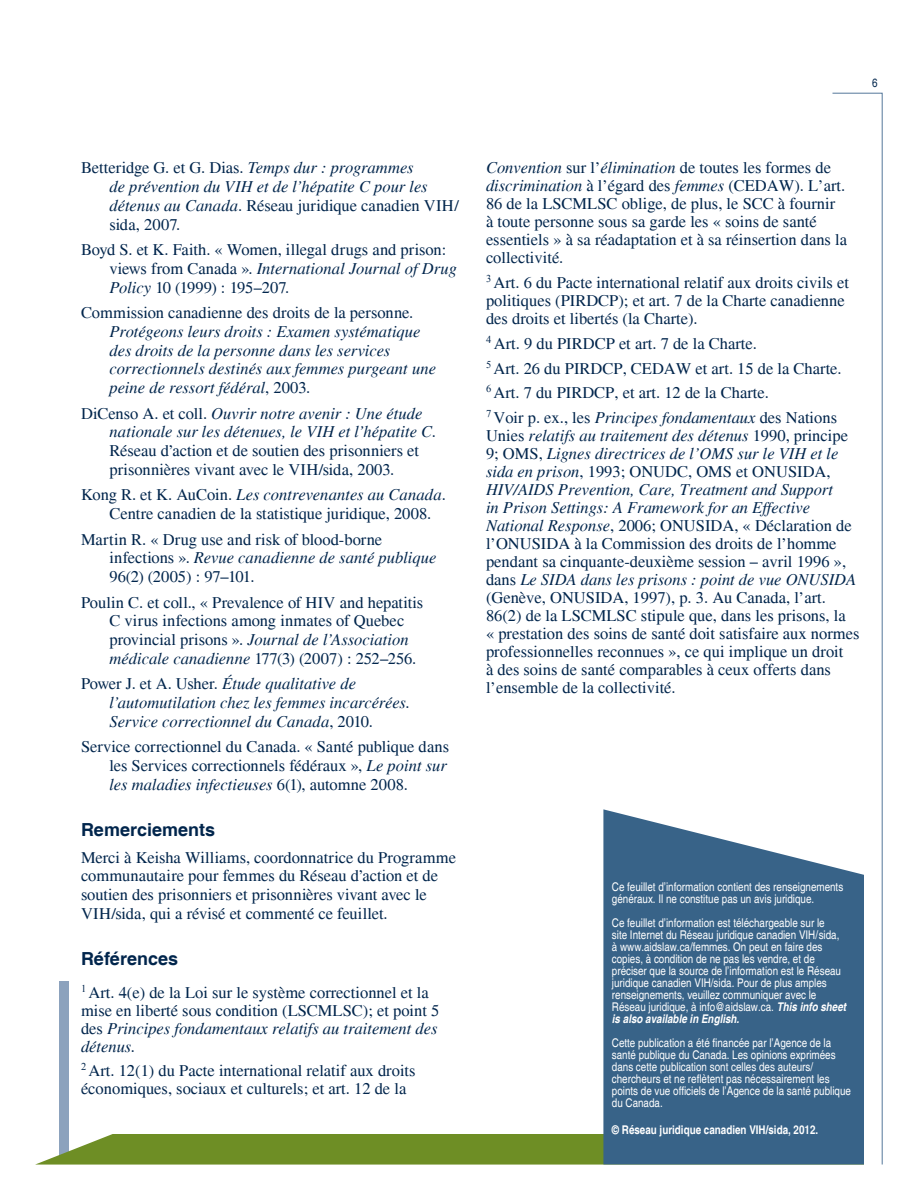
<style>
.page{position:relative;width:918px;height:1188px;background:#fff}
.page>*{position:absolute;margin:0;border:0;box-sizing:border-box;transform-origin:0 0}
.Heading_2{font:700 18px "Helvetica";color:#00254c}
.Footnote_Text{font:16.5px/18px "Times";color:#00254c}
.Bibliog{font:16.5px/18.8px "Times";letter-spacing:-.005em;color:#00254c}
.Bibliog-2{font:italic 16.5px/18.8px "Times";color:#00254c}
.texte{font:16.5px/18.8px "Times";letter-spacing:-.005em;color:#00254c}
.t1{font:condensed 12px/12px "Helvetica";color:#fff}
.t2{font:700 condensed 12px "Helvetica";color:#fff}
.t3{font:condensed 12px "Helvetica";color:#00254c}
.s1{font-style:normal}
.s2{font-style:italic}
.s3{font-weight:700;font-style:italic}
</style>
<div class="page">
<div style="left:59px;top:981px;width:10px;height:182px;background:#8ca2bd"></div>
<svg style="left:832px;top:93px;width:51px;height:1072px"></svg>
<svg style="left:35px;top:1134px;width:829px;height:31px;background:#789637"></svg>
<svg style="left:603px;top:809px;width:261px;height:355px;background:#4a7193"></svg>
<p class="t3" style="left:872px;top:75px;width:7px">6</p>
<p class="Bibliog-2" style="left:110px;top:159px;width:351px;text-indent:-28px"><span class="s1">Betteridge G. et G. Dias.</span> Temps dur : programmes<br>de prévention du VIH et de l’hépatite C pour les détenus au Canada<span class="s1">. Réseau juridique canadien VIH/ sida, 2007.</span></p>
<p class="Bibliog" style="left:110px;top:240px;width:349px;text-indent:-28px">Boyd S. et K. Faith. « Women, illegal drugs and prison: views from Canada ». <span class="s2">International Journal of Drug<br>Policy</span> 10 (1999) : 195–207.</p>
<p class="Bibliog-2" style="left:110px;top:304px;width:328px;text-indent:-28px"><span class="s1">Commission canadienne des droits de la personne.<br></span>Protégeons leurs droits : Examen systématique des droits de la personne dans les services correctionnels destinés aux femmes purgeant une peine de ressort fédéral<span class="s1">, 2003.</span></p>
<p class="Bibliog" style="left:110px;top:404px;width:328px;text-indent:-28px">DiCenso A. et coll. <span class="s2">Ouvrir notre avenir : Une étude nationale sur les détenues, le VIH et l’hépatite C</span>.<br>Réseau d’action et de soutien des prisonniers et prisonnières vivant avec le VIH/sida, 2003.</p>
<p class="Bibliog" style="left:110px;top:486px;width:338px;text-indent:-28px">Kong R. et K. AuCoin. <span class="s2">Les contrevenantes au Canada</span>.<br>Centre canadien de la statistique juridique, 2008.</p>
<p class="Bibliog" style="left:110px;top:530px;width:328px;text-indent:-28px">Martin R. « Drug use and risk of blood-borne infections ». <span class="s2">Revue canadienne de santé publique<br></span>96(2) (2005) : 97–101.</p>
<p class="Bibliog" style="left:110px;top:593px;width:315px;text-indent:-28px">Poulin C. et coll., « Prevalence of HIV and hepatitis C virus infections among inmates of Quebec provincial prisons ». <span class="s2">Journal de l’Association médicale canadienne</span> 177(3) (2007) : 252–256.</p>
<p class="Bibliog-2" style="left:110px;top:675px;width:302px;text-indent:-28px"><span class="s1">Power J. et A. Usher.</span> Étude qualitative de l’automutilation chez les femmes incarcérées.<br>Service correctionnel du Canada<span class="s1">, 2010.</span></p>
<p class="Bibliog" style="left:110px;top:738px;width:341px;text-indent:-28px">Service correctionnel du Canada. « Santé publique dans les Services correctionnels fédéraux », <span class="s2">Le point sur les maladies infectieuses</span> 6(1), automne 2008.</p>
<p class="Heading_2" style="left:81px;top:819px;width:136px">Remerciements</p>
<p class="texte" style="left:81px;top:848px;width:377px">Merci à Keisha Williams, coordonnatrice du Programme communautaire pour femmes du Réseau d’action et de soutien des prisonniers et prisonnières vivant avec le VIH/sida, qui a révisé et commenté ce feuillet.</p>
<p class="Heading_2" style="left:81px;top:948px;width:99px">Références</p>
<p class="Footnote_Text" style="left:81px;top:983px;width:360px"><sup>1</sup> Art. 4(e) de la Loi sur le système correctionnel et la mise en liberté sous condition (LSCMLSC); et point 5 des <span class="s2">Principes fondamentaux relatifs au traitement des détenus.</span></p>
<p class="Footnote_Text" style="left:81px;top:1062px;width:336px"><sup>2</sup> Art. 12(1) du Pacte international relatif aux droits économiques, sociaux et culturels; et art. 12 de la</p>
<p class="Footnote_Text" style="left:486px;top:159px;width:363px"><span class="s2">Convention</span> sur l’<span class="s2">élimination</span> de toutes les formes de <span class="s2">discrimination</span> à l’égard des <span class="s2">femmes</span> (CEDAW). L’art.<br>86 de la LSCMLSC oblige, de plus, le SCC à fournir<br>à toute personne sous sa garde les « soins de santé essentiels » à sa réadaptation et à sa réinsertion dans la collectivité.</p>
<p class="Footnote_Text" style="left:486px;top:274px;width:365px"><sup>3</sup> Art. 6 du Pacte international relatif aux droits civils et politiques (PIRDCP); et art. 7 de la Charte canadienne des droits et libertés (la Charte).</p>
<p class="Footnote_Text" style="left:486px;top:335px;width:272px"><sup>4</sup> Art. 9 du PIRDCP et art. 7 de la Charte.</p>
<p class="Footnote_Text" style="left:486px;top:359px;width:357px"><sup>5</sup> Art. 26 du PIRDCP, CEDAW et art. 15 de la Charte.</p>
<p class="Footnote_Text" style="left:486px;top:384px;width:284px"><sup>6</sup> Art. 7 du PIRDCP, et art. 12 de la Charte.</p>
<p class="Footnote_Text" style="left:486px;top:409px;width:375px"><sup>7</sup> Voir p. ex., les <span class="s2">Principes fondamentaux</span> des Nations Unies <span class="s2">relatifs au traitement des détenus</span> 1990, principe 9; OMS, <span class="s2">Lignes directrices de l’OMS sur le VIH et le sida en prison</span>, 1993; ONUDC, OMS et ONUSIDA, <span class="s2">HIV/AIDS Prevention, Care, Treatment and Support<br>in Prison Settings: A Framework for an Effective National Response</span>, 2006; ONUSIDA, « Déclaration de l’ONUSIDA à la Commission des droits de l’homme pendant sa cinquante-deuxième session – avril 1996 », dans <span class="s2">Le SIDA dans les prisons : point de vue ONUSIDA </span>(Genève, ONUSIDA, 1997), p. 3. Au Canada, l’art.<br>86(2) de la LSCMLSC stipule que, dans les prisons, la<br>« prestation des soins de santé doit satisfaire aux normes professionnelles reconnues », ce qui implique un droit<br>à des soins de santé comparables à ceux offerts dans l’ensemble de la collectivité.</p>
<p class="t1" style="left:612px;top:881px;width:233px">Ce feuillet d’information contient des renseignements généraux. Il ne constitue pas un avis juridique.</p>
<p class="t1" style="left:612px;top:917px;width:236px">Ce feuillet d’information est téléchargeable sur le<br>site Internet du Réseau juridique canadien VIH/sida, à www.aidslaw.ca/femmes. On peut en faire des copies, à condition de ne pas les vendre, et de préciser que la source de l’information est le Réseau juridique canadien VIH/sida. Pour de plus amples renseignements, veuillez communiquer avec le Réseau juridique, à info@aidslaw.ca. <span class="s3">This info sheet is also available in English.</span></p>
<p class="t1" style="left:612px;top:1037px;width:241px">Cette publication a été financée par l’Agence de la santé publique du Canada. Les opinions exprimées dans cette publication sont celles des auteurs/ chercheurs et ne reflètent pas nécessairement les points de vue officiels de l’Agence de la santé publique du Canada.</p>
<p class="t2" style="left:612px;top:1122px;width:208px">© Réseau juridique canadien VIH/sida, 2012.</p>
</div>
